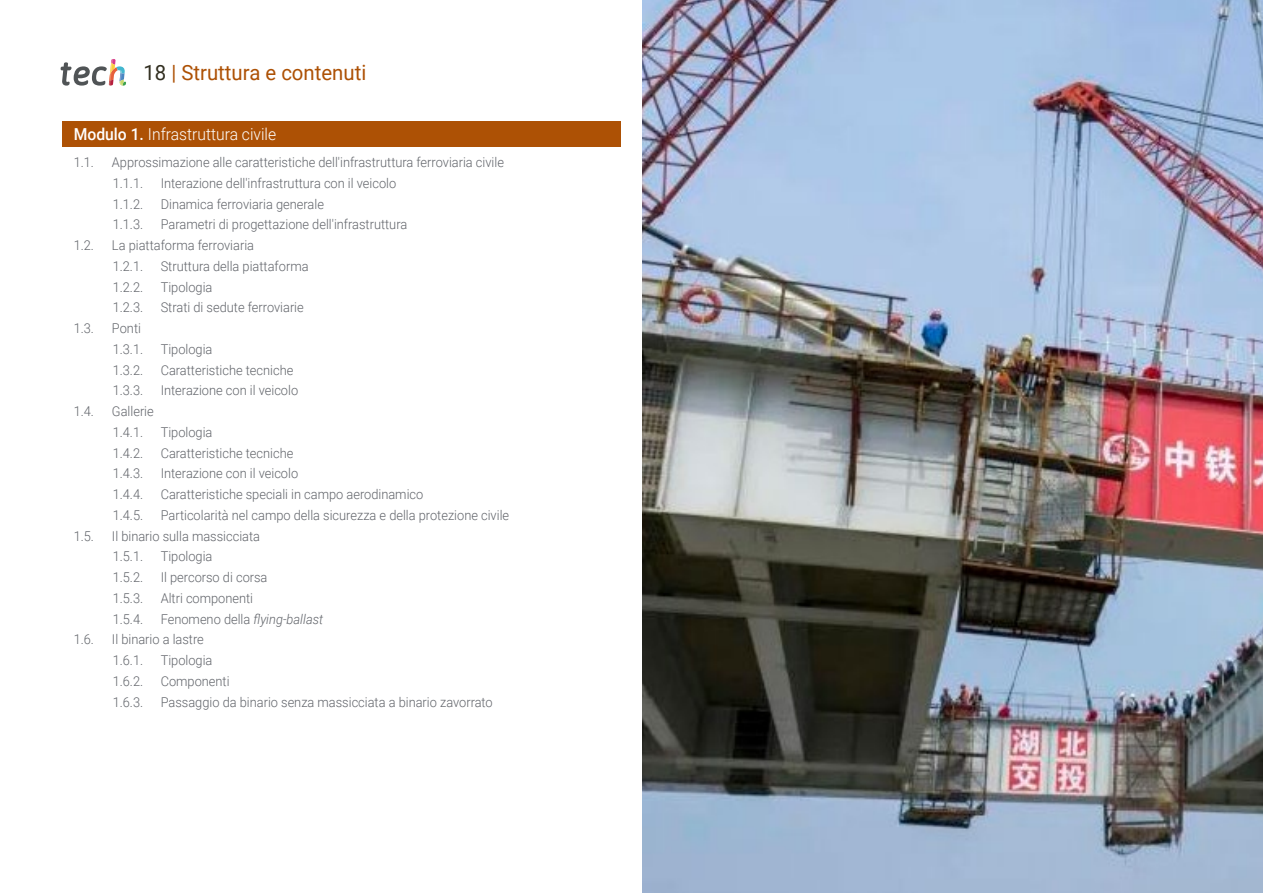
<style>
.page{position:relative;width:1263px;height:893px;background:#fff}
.page>*{position:absolute;margin:0;border:0;box-sizing:border-box;transform-origin:0 0}
.t1{font:21px "Roboto";color:#ad5105}
.t2{font:300 16.5px "Roboto";color:#fff;scale:.95 1}
.t3{font:300 13.5px/20.7px "Roboto";color:#61646a;scale:.95 1}
.t4{font:italic 300 13.5px "Roboto";color:#61646a;scale:.95 1}
.s1{color:#312e20}
.s2{font-weight:500}
.s3{font-style:normal}
</style>
<div class="page">
<div style="left:63px;top:121px;width:558px;height:25px;background:#ad5105"></div>
<svg style="left:61px;top:59px;width:65px;height:27px"></svg>
<img style="left:642px;top:0;width:621px;height:893px">
<h1 class="t1" style="left:144px;top:57px;width:224px"><span class="s1">18</span> | Struttura e contenuti</h1>
<p class="t2" style="left:74px;top:123px;width:215px"><span class="s2">Modulo 1.</span> Infrastruttura civile</p>
<p class="t3" style="left:74px;top:151px;width:23px">1.1.</p>
<p class="t3" style="left:112px;top:151px;width:414px">Approssimazione alle caratteristiche dell'infrastruttura ferroviaria civile<br>1.1.1.</p>
<p class="t3" style="left:161px;top:172px;width:249px">Interazione dell'infrastruttura con il veicolo</p>
<p class="t3" style="left:113px;top:193px;width:34px">1.1.2.</p>
<p class="t3" style="left:161px;top:193px;width:173px">Dinamica ferroviaria generale</p>
<p class="t3" style="left:113px;top:214px;width:34px">1.1.3.</p>
<p class="t3" style="left:161px;top:214px;width:261px">Parametri di progettazione dell'infrastruttura</p>
<p class="t3" style="left:74px;top:234px;width:23px">1.2.</p>
<p class="t3" style="left:112px;top:234px;width:151px">La piattaforma ferroviaria<br>1.2.1.</p>
<p class="t3" style="left:161px;top:255px;width:157px">Struttura della piattaforma</p>
<p class="t3" style="left:113px;top:276px;width:34px">1.2.2.</p>
<p class="t3" style="left:161px;top:276px;width:56px">Tipologia</p>
<p class="t3" style="left:113px;top:297px;width:34px">1.2.3.</p>
<p class="t3" style="left:161px;top:297px;width:152px">Strati di sedute ferroviarie</p>
<p class="t3" style="left:74px;top:317px;width:23px">1.3.</p>
<p class="t3" style="left:112px;top:317px;width:34px">Ponti<br>1.3.1.</p>
<p class="t3" style="left:161px;top:338px;width:56px">Tipologia</p>
<p class="t3" style="left:113px;top:359px;width:34px">1.3.2.</p>
<p class="t3" style="left:161px;top:359px;width:141px">Caratteristiche tecniche</p>
<p class="t3" style="left:113px;top:380px;width:34px">1.3.3.</p>
<p class="t3" style="left:161px;top:380px;width:146px">Interazione con il veicolo</p>
<p class="t3" style="left:74px;top:400px;width:23px">1.4.</p>
<p class="t3" style="left:112px;top:400px;width:46px">Gallerie<br>1.4.1.</p>
<p class="t3" style="left:161px;top:421px;width:56px">Tipologia</p>
<p class="t3" style="left:113px;top:442px;width:34px">1.4.2.</p>
<p class="t3" style="left:161px;top:442px;width:141px">Caratteristiche tecniche</p>
<p class="t3" style="left:113px;top:463px;width:34px">1.4.3.</p>
<p class="t3" style="left:161px;top:463px;width:146px">Interazione con il veicolo</p>
<p class="t3" style="left:113px;top:483px;width:34px">1.4.4.</p>
<p class="t3" style="left:161px;top:483px;width:278px">Caratteristiche speciali in campo aerodinamico</p>
<p class="t3" style="left:113px;top:504px;width:34px">1.4.5.</p>
<p class="t3" style="left:161px;top:504px;width:368px">Particolarità nel campo della sicurezza e della protezione civile</p>
<p class="t3" style="left:74px;top:525px;width:23px">1.5.</p>
<p class="t3" style="left:112px;top:525px;width:157px">Il binario sulla massicciata<br>1.5.1.</p>
<p class="t3" style="left:161px;top:546px;width:56px">Tipologia</p>
<p class="t3" style="left:113px;top:566px;width:34px">1.5.2.</p>
<p class="t3" style="left:161px;top:566px;width:114px">Il percorso di corsa</p>
<p class="t3" style="left:113px;top:587px;width:34px">1.5.3.</p>
<p class="t3" style="left:161px;top:587px;width:99px">Altri componenti</p>
<p class="t3" style="left:113px;top:608px;width:34px">1.5.4.</p>
<p class="t4" style="left:161px;top:609px;width:172px"><span class="s3">Fenomeno della</span> flying-ballast</p>
<p class="t3" style="left:74px;top:629px;width:23px">1.6.</p>
<p class="t3" style="left:112px;top:629px;width:98px">Il binario a lastre<br>1.6.1.</p>
<p class="t3" style="left:161px;top:649px;width:56px">Tipologia</p>
<p class="t3" style="left:113px;top:670px;width:34px">1.6.2.</p>
<p class="t3" style="left:161px;top:670px;width:74px">Componenti</p>
<p class="t3" style="left:113px;top:691px;width:34px">1.6.3.</p>
<p class="t3" style="left:161px;top:691px;width:351px">Passaggio da binario senza massicciata a binario zavorrato</p>
</div>
